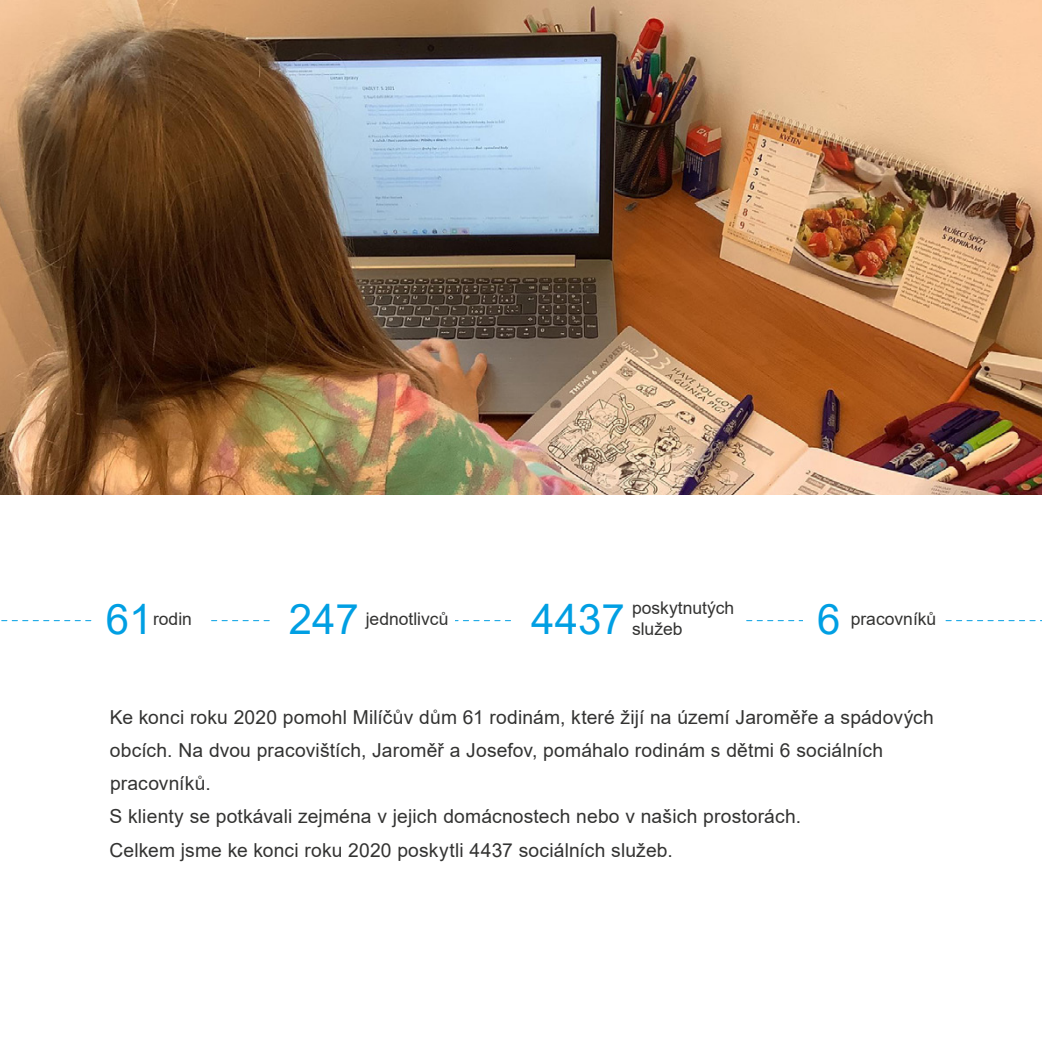
<style>
.page{position:relative;width:1042px;height:1042px;background:#fff}
.page>*{position:absolute;margin:0;border:0;box-sizing:border-box;transform-origin:0 0}
.t1{font:42px "Arial";color:#009fe3}
.t2{font:19.25px/33.2px "Arial";letter-spacing:.01em;color:#333332}
.t3{font:17.5px/21px "Arial";color:#333332}
</style>
<div class="page">
<img style="left:0;top:0;width:1042px;height:494px">
<svg style="left:1px;top:620px;width:1041px;height:1px"></svg>
<div style="left:93px;top:585px;width:66px;height:66px;background:#fff"></div>
<div style="left:273px;top:585px;width:94px;height:66px;background:#fff"></div>
<div style="left:512px;top:585px;width:123px;height:66px;background:#fff"></div>
<div style="left:803px;top:585px;width:51px;height:66px;background:#fff"></div>
<div style="left:152px;top:585px;width:56px;height:66px;background:#fff"></div>
<div style="left:358px;top:585px;width:97px;height:66px;background:#fff"></div>
<div style="left:631px;top:585px;width:114px;height:66px;background:#fff"></div>
<div style="left:841px;top:585px;width:104px;height:66px;background:#fff"></div>
<p class="t3" style="left:153px;top:608px;width:40px">rodin</p>
<p class="t3" style="left:366px;top:608px;width:84px">jednotlivců</p>
<p class="t3" style="left:632px;top:597px;width:104px">poskytnutých služeb</p>
<p class="t3" style="left:851px;top:608px;width:87px">pracovníků</p>
<h1 class="t1" style="left:106px;top:590px;width:48px">61</h1>
<h1 class="t1" style="left:289px;top:590px;width:72px">247</h1>
<h1 class="t1" style="left:531px;top:590px;width:95px">4437</h1>
<h1 class="t1" style="left:817px;top:590px;width:25px">6</h1>
<p class="t2" style="left:109px;top:700px;width:826px">Ke konci roku 2020 pomohl Milíčův dům 61 rodinám, které žijí na území Jaroměře a spádových obcích. Na dvou pracovištích, Jaroměř a Josefov, pomáhalo rodinám s dětmi 6 sociálních pracovníků.<br>S klienty se potkávali zejména v jejich domácnostech nebo v našich prostorách.<br>Celkem jsme ke konci roku 2020 poskytli 4437 sociálních služeb.</p>
</div>
